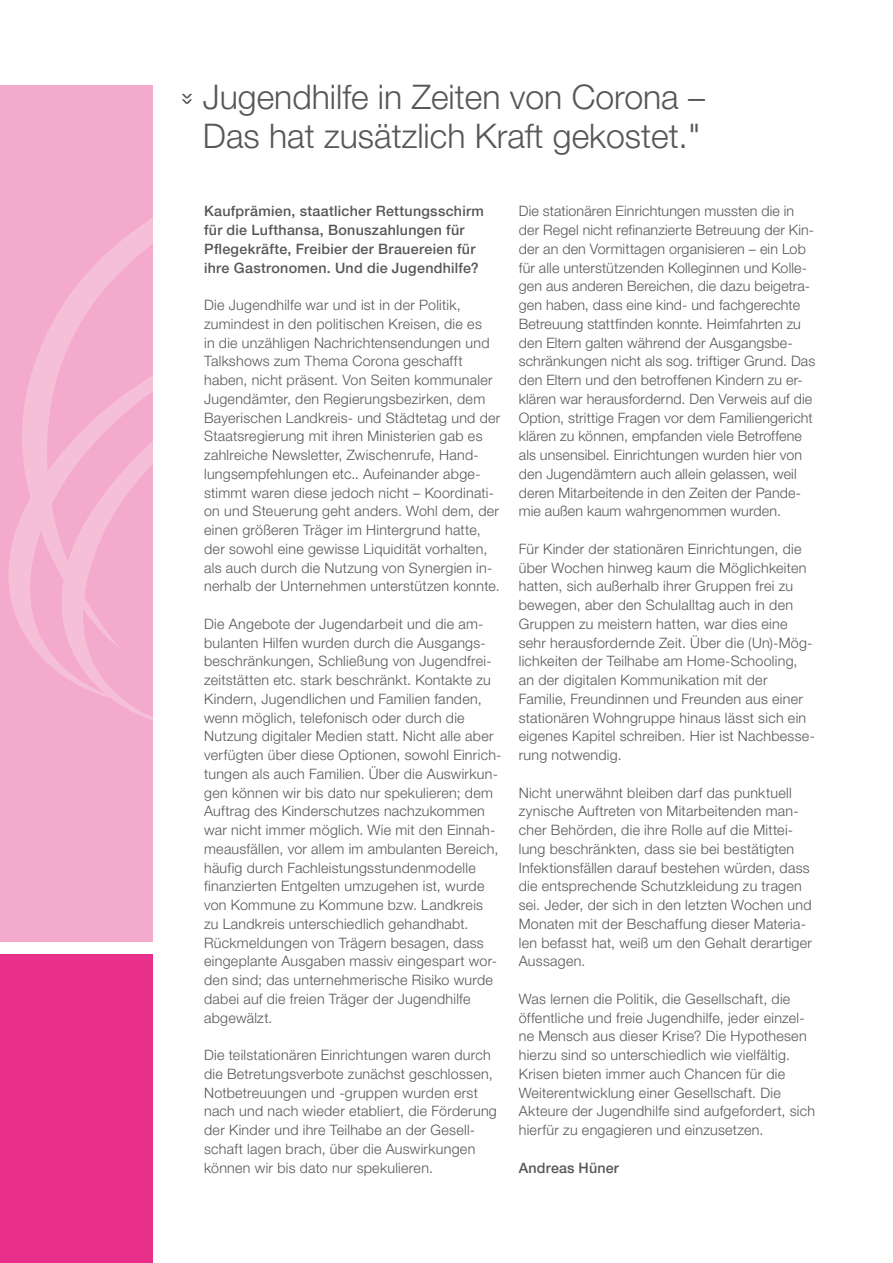
<style>
.page{position:relative;width:893px;height:1263px;background:#fff}
.page>*{position:absolute;margin:0;border:0;box-sizing:border-box;transform-origin:0 0}
.Headline{font:300 33.75px/39px "Helvetica Neue LT Pro";color:#575756}
.Fließtext{font:300 14.25px/18.8px "Helvetica Neue LT Pro";letter-spacing:.02em;color:#575756}
.Autorbeschreibung{font:500 14.25px/18.8px "Helvetica Neue LT Pro";letter-spacing:.02em;color:#575756}
</style>
<div class="page">
<div style="left:0;top:954px;width:152px;height:309px;background:#e8308a"></div>
<div style="left:0;top:85px;width:152px;height:857px;background:#f4aacc"></div>
<svg style="left:41px;top:650px;width:112px;height:76px"></svg>
<svg style="left:17px;top:137px;width:136px;height:513px"></svg>
<svg style="left:182px;top:94px;width:10px;height:10px"></svg>
<p class="Headline" style="left:203px;top:77px;width:504px">Jugendhilfe in Zeiten von Corona –<br>Das hat zusätzlich Kraft gekostet."</p>
<p class="Autorbeschreibung" style="left:204px;top:202px;width:281px">Kaufprämien, staatlicher Rettungsschirm für die Lufthansa, Bonuszahlungen für Pflegekräfte, Freibier der Brauereien für ihre Gastronomen. Und die Jugendhilfe?</p>
<p class="Fließtext" style="left:204px;top:295px;width:298px">Die Jugendhilfe war und ist in der Politik, zumindest in den politischen Kreisen, die es<br>in die unzähligen Nachrichtensendungen und Talkshows zum Thema Corona geschafft haben, nicht präsent. Von Seiten kommunaler Jugendämter, den Regierungsbezirken, dem Bayerischen Landkreis- und Städtetag und der Staatsregierung mit ihren Ministerien gab es zahlreiche Newsletter, Zwischenrufe, Hand&shy;lungsempfehlungen etc.. Aufeinander abge&shy;stimmt waren diese jedoch nicht – Koordinati&shy;on und Steuerung geht anders. Wohl dem, der einen größeren Träger im Hintergrund hatte, der sowohl eine gewisse Liquidität vorhalten, als auch durch die Nutzung von Synergien in&shy;nerhalb der Unternehmen unterstützen konnte.</p>
<p class="Fließtext" style="left:204px;top:614px;width:299px">Die Angebote der Jugendarbeit und die am&shy;bulanten Hilfen wurden durch die Ausgangs&shy;beschränkungen, Schließung von Jugendfrei&shy;zeitstätten etc. stark beschränkt. Kontakte zu Kindern, Jugendlichen und Familien fanden, wenn möglich, telefonisch oder durch die Nutzung digitaler Medien statt. Nicht alle aber verfügten über diese Optionen, sowohl Einrich&shy;tungen als auch Familien. Über die Auswirkun&shy;gen können wir bis dato nur spekulieren; dem Auftrag des Kinderschutzes nachzukommen war nicht immer möglich. Wie mit den Einnah&shy;meausfällen, vor allem im ambulanten Bereich, häufig durch Fachleistungsstundenmodelle finanzierten Entgelten umzugehen ist, wurde von Kommune zu Kommune bzw. Landkreis<br>zu Landkreis unterschiedlich gehandhabt.<br>Rückmeldungen von Trägern besagen, dass eingeplante Ausgaben massiv eingespart wor&shy;den sind; das unternehmerische Risiko wurde dabei auf die freien Träger der Jugendhilfe abgewälzt.</p>
<p class="Fließtext" style="left:204px;top:1045px;width:294px">Die teilstationären Einrichtungen waren durch die Betretungsverbote zunächst geschlossen, Notbetreuungen und -gruppen wurden erst nach und nach wieder etabliert, die Förderung der Kinder und ihre Teilhabe an der Gesell&shy;schaft lagen brach, über die Auswirkungen können wir bis dato nur spekulieren.</p>
<p class="Fließtext" style="left:519px;top:202px;width:298px">Die stationären Einrichtungen mussten die in der Regel nicht refinanzierte Betreuung der Kin&shy;der an den Vormittagen organisieren – ein Lob für alle unterstützenden Kolleginnen und Kolle&shy;gen aus anderen Bereichen, die dazu beigetra&shy;gen haben, dass eine kind- und fachgerechte Betreuung stattfinden konnte. Heimfahrten zu den Eltern galten während der Ausgangsbe&shy;schränkungen nicht als sog. triftiger Grund. Das den Eltern und den betroffenen Kindern zu er&shy;klären war herausfordernd. Den Verweis auf die Option, strittige Fragen vor dem Familiengericht klären zu können, empfanden viele Betroffene als unsensibel. Einrichtungen wurden hier von den Jugendämtern auch allein gelassen, weil deren Mitarbeitende in den Zeiten der Pande&shy;mie außen kaum wahrgenommen wurden.</p>
<p class="Fließtext" style="left:519px;top:539px;width:298px">Für Kinder der stationären Einrichtungen, die über Wochen hinweg kaum die Möglichkeiten hatten, sich außerhalb ihrer Gruppen frei zu bewegen, aber den Schulalltag auch in den Gruppen zu meistern hatten, war dies eine sehr herausfordernde Zeit. Über die (Un)-Mög&shy;lichkeiten der Teilhabe am Home-Schooling, an der digitalen Kommunikation mit der Familie, Freundinnen und Freunden aus einer stationären Wohngruppe hinaus lässt sich ein eigenes Kapitel schreiben. Hier ist Nachbesse&shy;rung notwendig.</p>
<p class="Fließtext" style="left:519px;top:783px;width:295px">Nicht unerwähnt bleiben darf das punktuell zynische Auftreten von Mitarbeitenden man&shy;cher Behörden, die ihre Rolle auf die Mittei&shy;lung beschränkten, dass sie bei bestätigten Infektionsfällen darauf bestehen würden, dass die entsprechende Schutzkleidung zu tragen sei. Jeder, der sich in den letzten Wochen und Monaten mit der Beschaffung dieser Materia&shy;len befasst hat, weiß um den Gehalt derartiger Aussagen.</p>
<p class="Fließtext" style="left:519px;top:989px;width:298px">Was lernen die Politik, die Gesellschaft, die öffentliche und freie Jugendhilfe, jeder einzel&shy;ne Mensch aus dieser Krise? Die Hypothesen hierzu sind so unterschiedlich wie vielfältig.<br>Krisen bieten immer auch Chancen für die Weiterentwicklung einer Gesellschaft. Die Akteure der Jugendhilfe sind aufgefordert, sich hierfür zu engagieren und einzusetzen.</p>
<p class="Autorbeschreibung" style="left:519px;top:1158px;width:102px">Andreas Hüner</p>
</div>
